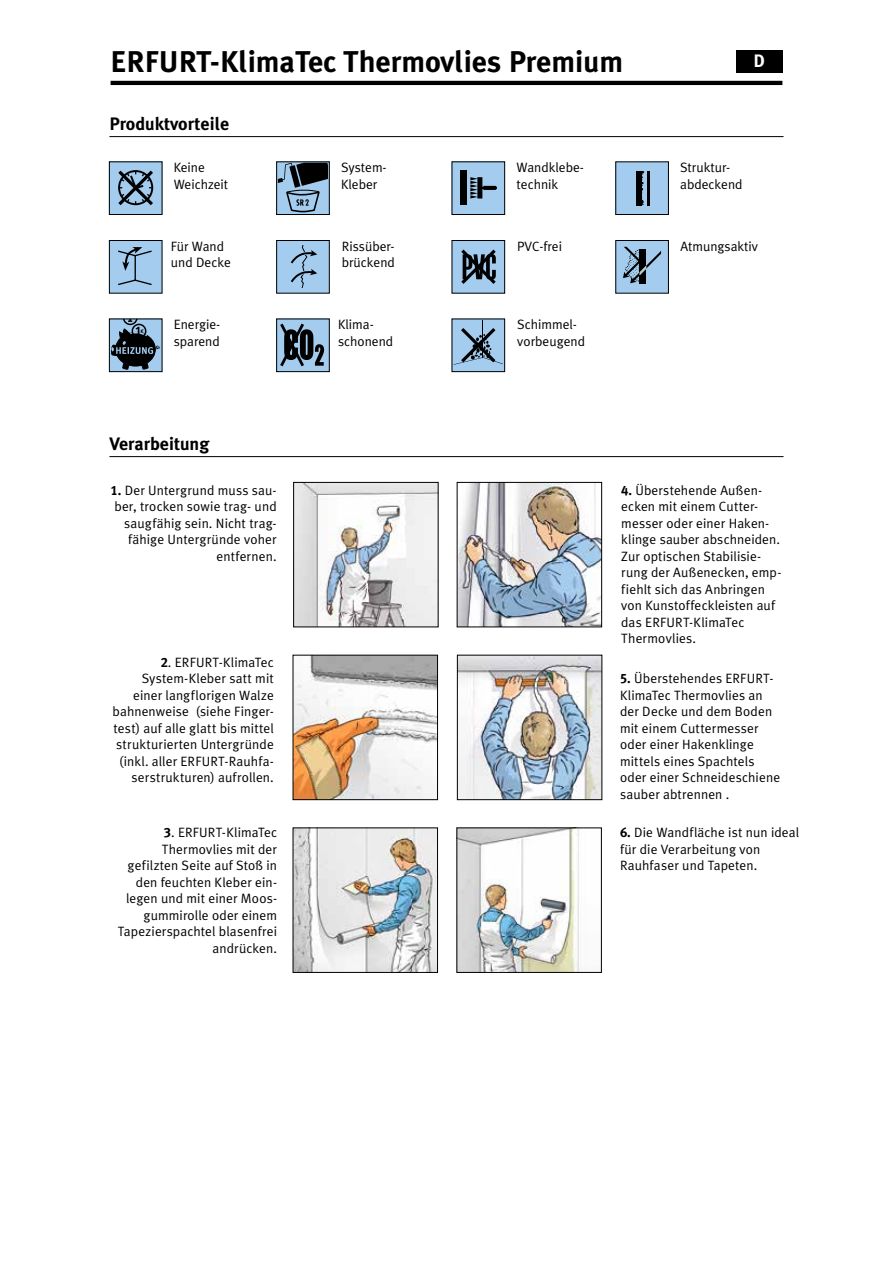
<style>
.page{position:relative;width:893px;height:1263px;background:#fff}
.page>*{position:absolute;margin:0;border:0;box-sizing:border-box;transform-origin:0 0}
.t1{font:700 30px "Meta Plus";color:#000}
.t2{font:700 18px "Meta Plus";color:#000}
.t3{font:700 18px "Meta Plus";color:#fff}
.t4{font:13.5px/16.5px "Meta Plus Normal";letter-spacing:.005em;color:#000}
.s1{font-family:"Meta Plus Bold Caps"}
</style>
<div class="page">
<img style="left:458px;top:829px;width:121px;height:142px">
<div style="left:456px;top:827px;width:146px;height:146px;border:1px solid #000"></div>
<img style="left:459px;top:657px;width:141px;height:141px">
<div style="left:457px;top:655px;width:145px;height:145px;border:1px solid #000"></div>
<img style="left:459px;top:484px;width:141px;height:141px">
<div style="left:457px;top:482px;width:145px;height:145px;border:1px solid #000"></div>
<hr style="left:111px;top:81px;width:671px;height:4px;background:#000">
<div style="left:736px;top:50px;width:46px;height:22px;background:#000"></div>
<img style="left:295px;top:484px;width:142px;height:141px">
<div style="left:293px;top:482px;width:146px;height:145px;border:1px solid #000"></div>
<hr style="left:109px;top:456px;width:674px;height:1px;background:#000">
<hr style="left:109px;top:136px;width:674px;height:1px;background:#000">
<img style="left:295px;top:657px;width:141px;height:141px">
<div style="left:293px;top:655px;width:145px;height:145px;border:1px solid #000"></div>
<img style="left:295px;top:829px;width:141px;height:142px">
<div style="left:293px;top:827px;width:145px;height:146px;border:1px solid #000"></div>
<div style="left:452px;top:162px;width:53px;height:52px;background:#a3ccee"></div>
<svg style="left:470px;top:177px;width:27px;height:21px"></svg>
<div style="left:460px;top:170px;width:7px;height:35px;background:#000"></div>
<div style="left:452px;top:162px;width:53px;height:53px;border:1px solid #000"></div>
<div style="left:277px;top:241px;width:52px;height:52px;background:#a3ccee"></div>
<svg style="left:290px;top:246px;width:27px;height:41px"></svg>
<div style="left:276px;top:240px;width:54px;height:53px;border:1px solid #000"></div>
<div style="left:616px;top:240px;width:52px;height:53px;background:#a3ccee"></div>
<div style="left:640px;top:249px;width:6px;height:35px;background:#000"></div>
<svg style="left:623px;top:247px;width:38px;height:36px"></svg>
<div style="left:615px;top:240px;width:54px;height:53px;border:1px solid #000"></div>
<div style="left:109px;top:162px;width:53px;height:52px;background:#a3ccee"></div>
<div style="left:118px;top:170px;width:35px;height:35px;border:2px solid #000;border-radius:50%"></div>
<svg style="left:118px;top:171px;width:35px;height:34px"></svg>
<div style="left:109px;top:162px;width:53px;height:53px;border:1px solid #000"></div>
<div style="left:452px;top:241px;width:53px;height:52px;background:#a3ccee"></div>
<svg style="left:461px;top:250px;width:35px;height:34px"></svg>
<div style="left:452px;top:240px;width:53px;height:53px;border:1px solid #000"></div>
<svg style="left:111px;top:242px;width:49px;height:49px;background:#95bad9"></svg>
<div style="left:109px;top:240px;width:53px;height:53px;border:1px solid #000"></div>
<svg style="left:111px;top:321px;width:49px;height:49px;background:#526778"></svg>
<div style="left:109px;top:319px;width:53px;height:53px;border:1px solid #000"></div>
<div style="left:452px;top:319px;width:52px;height:52px;background:#a3ccee"></div>
<hr style="left:483px;top:320px;width:1px;height:38px;background:#000">
<svg style="left:454px;top:328px;width:49px;height:37px"></svg>
<div style="left:452px;top:319px;width:53px;height:53px;border:1px solid #000"></div>
<div style="left:616px;top:162px;width:52px;height:52px;background:#a3ccee"></div>
<div style="left:636px;top:171px;width:5px;height:35px;background:#000"></div>
<svg style="left:641px;top:171px;width:3px;height:34px"></svg>
<hr style="left:647px;top:171px;width:2px;height:35px;background:#000">
<div style="left:615px;top:162px;width:54px;height:53px;border:1px solid #000"></div>
<div style="left:277px;top:319px;width:52px;height:52px;background:#a3ccee"></div>
<svg style="left:280px;top:323px;width:44px;height:44px"></svg>
<div style="left:276px;top:319px;width:54px;height:53px;border:1px solid #000"></div>
<svg style="left:278px;top:164px;width:50px;height:49px;background:#667f95"></svg>
<div style="left:276px;top:162px;width:54px;height:53px;border:1px solid #000"></div>
<h1 class="t1" style="left:111px;top:44px;width:514px">ERFURT-KlimaTec Thermovlies Premium</h1>
<h2 class="t3" style="left:754px;top:51px;width:13px">D</h2>
<h2 class="t2" style="left:109px;top:113px;width:121px">Produktvorteile</h2>
<p class="t4" style="left:174px;top:159px;width:56px">Keine<br>Weichzeit</p>
<p class="t4" style="left:341px;top:159px;width:47px">System-<br>Kleber</p>
<p class="t4" style="left:517px;top:159px;width:69px">Wandklebe&shy;technik</p>
<p class="t4" style="left:680px;top:159px;width:64px">Struktur&shy;abdeckend</p>
<p class="t4" style="left:342px;top:238px;width:55px">Rissüber&shy;brückend</p>
<p class="t4" style="left:680px;top:238px;width:79px">Atmungsaktiv</p>
<p class="t4" style="left:171px;top:238px;width:55px">Für Wand</p>
<p class="t4" style="left:517px;top:238px;width:46px">PVC-frei</p>
<p class="t4" style="left:171px;top:254px;width:62px">und Decke</p>
<p class="t4" style="left:174px;top:316px;width:48px">Energie&shy;sparend</p>
<p class="t4" style="left:517px;top:316px;width:69px">Schimmel&shy;vorbeugend</p>
<p class="t4" style="left:338px;top:316px;width:57px">Klima&shy;schonend</p>
<h2 class="t2" style="left:109px;top:433px;width:101px">Verarbeitung</h2>
<p class="t4" style="left:111px;top:481px;width:168px;text-align:right"><span class="s1">1.</span> Der Untergrund muss sau&shy;ber, trocken sowie trag- und saugfähig sein. Nicht trag&shy;fähige Untergründe voher entfernen.</p>
<p class="t4" style="left:621px;top:481px;width:162px"><span class="s1">4.</span> Überstehende Außen&shy;ecken mit einem Cutter&shy;messer oder einer Haken&shy;klinge sauber abschneiden.<br>Zur optischen Stabilisie&shy;rung der Außenecken, emp&shy;fiehlt sich das Anbringen von Kunstoffeckleisten auf das ERFURT-KlimaTec<br>Thermovlies.</p>
<p class="t4" style="left:113px;top:654px;width:163px;text-align:right"><span class="s1">2</span>. ERFURT-KlimaTec<br>System-Kleber satt mit einer langflorigen Walze bahnenweise (siehe Finger&shy;test) auf alle glatt bis mittel strukturierten Untergründe (inkl. aller ERFURT-Rauhfa&shy;serstrukturen) aufrollen.</p>
<p class="t4" style="left:118px;top:824px;width:161px;text-align:right"><span class="s1">3</span>. ERFURT-KlimaTec<br>Thermovlies mit der gefilzten Seite auf Stoß in den feuchten Kleber ein&shy;legen und mit einer Moos&shy;gummirolle oder einem<br>Tapezierspachtel blasenfrei andrücken.</p>
<p class="t4" style="left:620px;top:670px;width:162px"><span class="s1">5.</span> Überstehendes ERFURT-<br>KlimaTec Thermovlies an der Decke und dem Boden mit einem Cuttermesser oder einer Hakenklinge mittels eines Spachtels oder einer Schneideschiene sauber abtrennen .</p>
<p class="t4" style="left:620px;top:824px;width:181px"><span class="s1">6.</span> Die Wandfläche ist nun ideal für die Verarbeitung von<br>Rauhfaser und Tapeten.</p>
</div>
